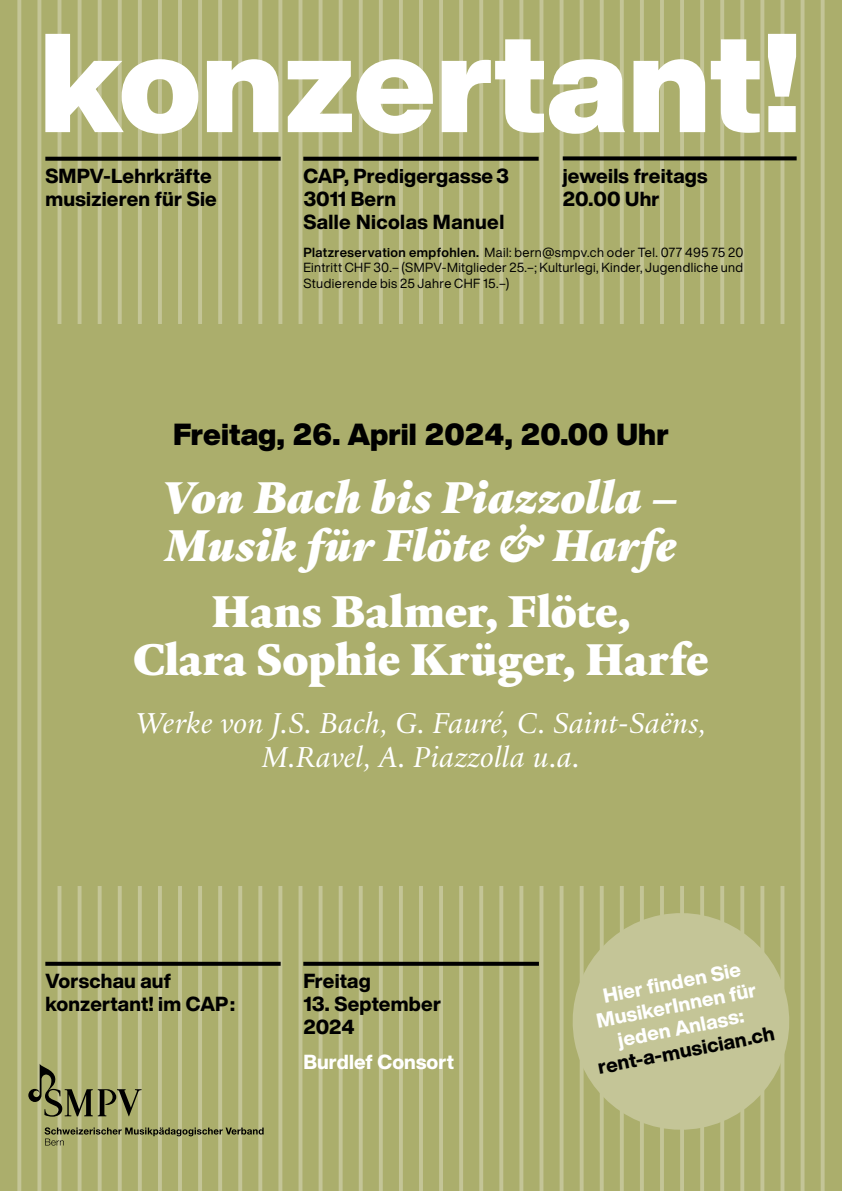
<style>
.page{position:relative;width:842px;height:1191px;background:#abae6c}
.page>*{position:absolute;margin:0;border:0;box-sizing:border-box;transform-origin:0 0}
.t1{font:900 138px "Helvetica Now Display";color:#fff}
.t2{font:900 48px/48px "Practice";letter-spacing:-.005em;color:#fff;text-align:center}
.t3{font:48px/48px "Practice Black Ita";color:#fff}
.t4{font:31px/34px "Practice Regular Ita";letter-spacing:-.005em;color:#fff;text-align:center}
.t5{font:900 30px "Helvetica Now Display";letter-spacing:-.005em;color:#000}
.t6{font:800 20px/23px "Helvetica Now Display";letter-spacing:.01em;color:#000}
.t7{font:800 20px/23px "Helvetica Now Display";letter-spacing:.005em;color:#fff;text-align:center}
.t8{font:13px/15.4px "Helvetica Now Display";letter-spacing:.03em;color:#000;text-align:justify}
.s1{font-weight:700}
</style>
<div class="page">
<svg style="left:17px;top:0;width:4px;height:1191px;background:#c1c292"></svg>
<svg style="left:37px;top:0;width:4px;height:1191px;background:#c1c291"></svg>
<hr style="left:58px;top:0;width:3px;height:1191px;background:#c4c597">
<svg style="left:78px;top:0;width:4px;height:1191px;background:#c0c191"></svg>
<svg style="left:98px;top:0;width:4px;height:1191px;background:#c0c292"></svg>
<hr style="left:118px;top:0;width:4px;height:1191px;background:#c4c597">
<hr style="left:138px;top:0;width:4px;height:1191px;background:#c4c597">
<hr style="left:158px;top:0;width:4px;height:1191px;background:#c4c597">
<hr style="left:178px;top:0;width:4px;height:1191px;background:#c4c597">
<hr style="left:198px;top:0;width:4px;height:1191px;background:#c4c597">
<hr style="left:218px;top:0;width:4px;height:1191px;background:#c4c597">
<svg style="left:238px;top:0;width:4px;height:1191px;background:#c1c293"></svg>
<svg style="left:258px;top:0;width:4px;height:1191px;background:#c1c292"></svg>
<svg style="left:278px;top:0;width:4px;height:1191px;background:#c0c291"></svg>
<hr style="left:299px;top:0;width:3px;height:1191px;background:#c4c597">
<svg style="left:319px;top:0;width:4px;height:1191px;background:#c0c191"></svg>
<svg style="left:339px;top:0;width:4px;height:1191px;background:#c1c292"></svg>
<svg style="left:359px;top:0;width:4px;height:1191px;background:#c1c293"></svg>
<hr style="left:379px;top:0;width:4px;height:1191px;background:#c4c597">
<hr style="left:399px;top:0;width:4px;height:1191px;background:#c4c597">
<hr style="left:419px;top:0;width:4px;height:1191px;background:#c4c597">
<hr style="left:439px;top:0;width:4px;height:1191px;background:#c4c597">
<hr style="left:459px;top:0;width:4px;height:1191px;background:#c4c597">
<svg style="left:479px;top:0;width:4px;height:1191px;background:#c1c293"></svg>
<svg style="left:499px;top:0;width:4px;height:1191px;background:#c1c292"></svg>
<svg style="left:519px;top:0;width:4px;height:1191px;background:#c0c191"></svg>
<svg style="left:539px;top:0;width:4px;height:1191px;background:#c0c191"></svg>
<hr style="left:560px;top:0;width:3px;height:1191px;background:#c4c597">
<svg style="left:580px;top:0;width:4px;height:1191px;background:#c1c292"></svg>
<svg style="left:600px;top:0;width:4px;height:1191px;background:#c1c293"></svg>
<hr style="left:620px;top:0;width:4px;height:1191px;background:#c4c597">
<hr style="left:640px;top:0;width:4px;height:1191px;background:#c4c597">
<hr style="left:660px;top:0;width:4px;height:1191px;background:#c4c597">
<hr style="left:680px;top:0;width:4px;height:1191px;background:#c4c597">
<hr style="left:700px;top:0;width:4px;height:1191px;background:#c4c597">
<hr style="left:720px;top:0;width:4px;height:1191px;background:#c4c597">
<svg style="left:740px;top:0;width:4px;height:1191px;background:#c1c292"></svg>
<svg style="left:760px;top:0;width:4px;height:1191px;background:#c0c191"></svg>
<svg style="left:780px;top:0;width:4px;height:1191px;background:#c0c190"></svg>
<hr style="left:801px;top:0;width:3px;height:1191px;background:#c4c597">
<svg style="left:821px;top:0;width:4px;height:1191px;background:#c1c292"></svg>
<div style="left:45px;top:325px;width:752px;height:561px;background:#abae6c"></div>
<svg style="left:45px;top:961px;width:236px;height:4px"></svg>
<svg style="left:45px;top:1127px;width:219px;height:18px"></svg>
<svg style="left:28px;top:1063px;width:114px;height:53px"></svg>
<svg style="left:45px;top:157px;width:236px;height:4px"></svg>
<svg style="left:303px;top:157px;width:236px;height:4px"></svg>
<svg style="left:563px;top:156px;width:234px;height:4px"></svg>
<svg style="left:303px;top:961px;width:236px;height:4px"></svg>
<svg style="left:563px;top:903px;width:226px;height:236px;fill:#c4c597"></svg>
<h1 class="t1" style="left:40px;top:-11px;width:762px">konzertant!</h1>
<p class="t6" style="left:45px;top:165px;width:173px">SMPV-Lehrkräfte musizieren für Sie</p>
<p class="t6" style="left:303px;top:165px;width:207px">CAP, Predigergasse 3<br>3011 Bern<br>Salle Nicolas Manuel</p>
<p class="t6" style="left:563px;top:164px;width:146px">jeweils freitags<br>20.00 Uhr</p>
<p class="t8" style="left:303px;top:244px;width:442px"><span class="s1">Platzreservation empfohlen.</span> Mail: bern@smpv.ch oder Tel. 077 495 75 20<br>Eintritt CHF 30.– (SMPV-Mitglieder 25.–; Kulturlegi, Kinder, Jugendliche und Studierende bis 25 Jahre CHF 15.–)</p>
<h3 class="t5" style="left:173px;top:414px;width:497px">Freitag, 26. April 2024, 20.00 Uhr</h3>
<h2 class="t3" style="left:163px;top:472px;width:518px">Von Bach bis Piazzolla –<br>Musik für Flöte &amp; Harfe</h2>
<h2 class="t2" style="left:133px;top:585px;width:577px">Hans Balmer, Flöte,<br>Clara Sophie Krüger, Harfe</h2>
<h3 class="t4" style="left:136px;top:705px;width:572px">Werke von J.S. Bach, G. Fauré, C. Saint-Saëns,<br>M.Ravel, A. Piazzolla u.a.</h3>
<p class="t6" style="left:45px;top:969px;width:191px">Vorschau auf konzertant! im CAP :</p>
<p class="t6" style="left:303px;top:969px;width:69px">Freitag</p>
<p class="t6" style="left:303px;top:992px;width:139px">13. September<br>2024</p>
<p class="t7" style="left:303px;top:1050px;width:152px">Burdlef Consort</p>
<p class="t7" style="left:590px;top:986px;width:164px;rotate:-11deg">Hier fi nden Sie<br>MusikerInnen für jeden Anlass:</p>
<p class="t6" style="left:596px;top:1055px;width:181px;rotate:-11deg">rent-a-musician.ch</p>
</div>
